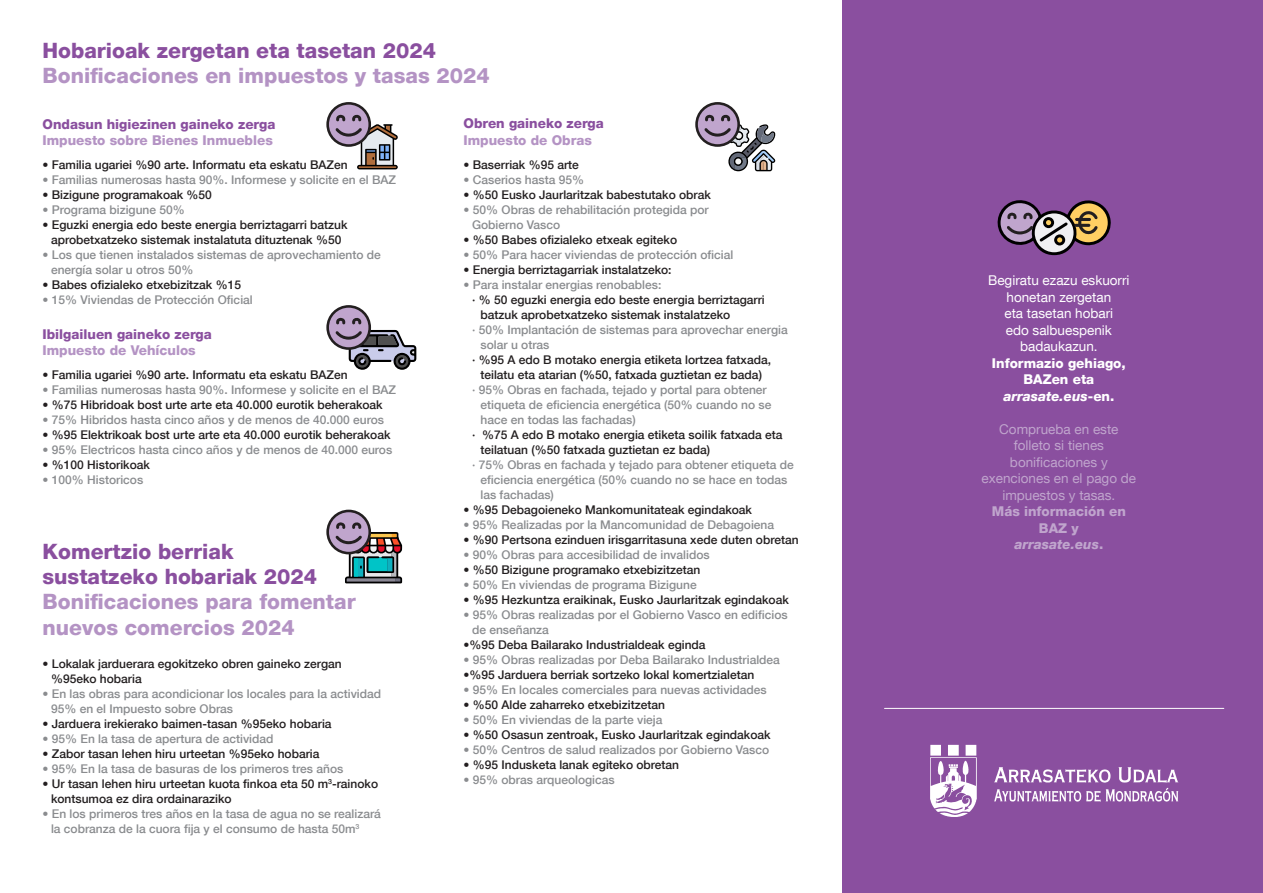
<style>
.page{position:relative;width:1263px;height:893px;background:#fff}
.page>*{position:absolute;margin:0;border:0;box-sizing:border-box;transform-origin:0 0}
.Tit_2{font:800 21.15px/25.3px "Helvetica Neue LT Com";color:#b493c4}
.Tit_2-2{font:800 21.15px/25.3px "Helvetica Neue LT Com";color:#8a4f9f}
.Tit_3{font:13.5px/16.5px "Helvetica Neue LT Com";color:#c0a5cd;text-align:center}
.Tit_2-3{font:13.5px/16.5px "Helvetica Neue LT Com";color:#fff;text-align:center}
.Tit_3-2{font:800 13.5px "Helvetica Neue LT Com";color:#8a4f9f}
.Tit_3-3{font:800 13.5px "Helvetica Neue LT Com";color:#b493c4}
.Tit_2-4{font:800 13.5px/16.5px "Helvetica Neue LT Com";color:#fff;text-align:center}
.Tit_3-4{font:800 13.5px/16.5px "Helvetica Neue LT Com";color:#c0a5cd;text-align:center}
.Tit_2-5{font:italic 800 13.5px "Helvetica Neue LT Com";color:#fff}
.Tit_3-5{font:italic 800 13.5px "Helvetica Neue LT Com";color:#c0a5cd}
.Testua{font:500 12px/15px "Helvetica Neue LT Com";color:#8a8c8f}
.Testua-2{font:500 12px/15px "Helvetica Neue LT Com";color:#231f20}
.s1{font-style:normal}
</style>
<div class="page">
<div style="left:842px;top:0;width:421px;height:893px;background:#8a4f9f"></div>
<hr style="left:884px;top:708px;width:340px;height:1px;background:#fff">
<svg style="left:997px;top:200px;width:114px;height:55px"></svg>
<svg style="left:696px;top:103px;width:43px;height:43px"></svg>
<div style="left:695px;top:102px;width:45px;height:45px;border:3px solid #231f20;border-radius:50%"></div>
<svg style="left:704px;top:114px;width:72px;height:58px"></svg>
<svg style="left:328px;top:103px;width:42px;height:43px"></svg>
<div style="left:326px;top:102px;width:45px;height:45px;border:3px solid #231f20;border-radius:50%"></div>
<svg style="left:335px;top:114px;width:63px;height:55px"></svg>
<div style="left:328px;top:306px;width:42px;height:43px;background:#c0a5cd;border-radius:50%"></div>
<div style="left:326px;top:305px;width:45px;height:45px;border:3px solid #231f20;border-radius:50%"></div>
<svg style="left:335px;top:330px;width:81px;height:40px"></svg>
<svg style="left:336px;top:318px;width:9px;height:6px"></svg>
<svg style="left:352px;top:317px;width:10px;height:7px"></svg>
<svg style="left:328px;top:511px;width:42px;height:42px"></svg>
<div style="left:326px;top:510px;width:45px;height:44px;border:3px solid #231f20;border-radius:50%"></div>
<svg style="left:335px;top:522px;width:67px;height:61px"></svg>
<img style="left:930px;top:745px;width:47px;height:69px">
<p class="Tit_2-2" style="left:43px;top:37px;width:395px">Hobarioak zergetan eta tasetan 2024</p>
<p class="Tit_2" style="left:43px;top:63px;width:449px">Bonificaciones en impuestos y tasas 2024</p>
<p class="Tit_3-2" style="left:43px;top:116px;width:234px">Ondasun higiezinen gaineko zerga</p>
<p class="Tit_3-3" style="left:43px;top:132px;width:232px">Impuesto sobre Bienes Inmuebles</p>
<p class="Testua-2" style="left:43px;top:157px;width:307px">• Familia ugariei %90 arte. Informatu eta eskatu BAZen</p>
<p class="Testua" style="left:43px;top:172px;width:355px">• Familias numerosas hasta 90%. Informese y solicite en el BAZ</p>
<p class="Testua-2" style="left:43px;top:187px;width:171px">• Bizigune programakoak %50</p>
<p class="Testua" style="left:43px;top:202px;width:144px">• Programa bizigune 50%</p>
<p class="Testua-2" style="left:43px;top:217px;width:307px;text-align:center">• Eguzki energia edo beste energia berriztagarri batzuk aprobetxatzeko sistemak instalatuta dituztenak %50</p>
<p class="Testua" style="left:51px;top:247px;width:331px;text-indent:-9px">• Los que tienen instalados sistemas de aprovechamiento de energía solar u otros 50%</p>
<p class="Testua-2" style="left:43px;top:277px;width:200px">• Babes ofizialeko etxebizitzak %15</p>
<p class="Testua" style="left:43px;top:292px;width:212px">• 15% Viviendas de Protección Oficial</p>
<p class="Tit_3-2" style="left:43px;top:326px;width:171px">Ibilgailuen gaineko zerga</p>
<p class="Tit_3-3" style="left:43px;top:342px;width:155px">Impuesto de Vehículos</p>
<p class="Testua-2" style="left:43px;top:367px;width:307px">• Familia ugariei %90 arte. Informatu eta eskatu BAZen</p>
<p class="Testua" style="left:43px;top:382px;width:355px">• Familias numerosas hasta 90%. Informese y solicite en el BAZ</p>
<p class="Testua-2" style="left:43px;top:397px;width:342px">• %75 Hibridoak bost urte arte eta 40.000 eurotik beherakoak</p>
<p class="Testua" style="left:43px;top:412px;width:343px">• 75% Hibridos hasta cinco años y de menos de 40.000 euros</p>
<p class="Testua-2" style="left:43px;top:427px;width:349px">• %95 Elektrikoak bost urte arte eta 40.000 eurotik beherakoak</p>
<p class="Testua" style="left:43px;top:442px;width:351px">• 95% Electricos hasta cinco años y de menos de 40.000 euros</p>
<p class="Testua-2" style="left:43px;top:457px;width:109px">• %100 Historikoak</p>
<p class="Testua" style="left:43px;top:472px;width:102px">• 100% Historicos</p>
<p class="Tit_2-2" style="left:43px;top:538px;width:276px">Komertzio berriak sustatzeko hobariak 2024</p>
<p class="Tit_2" style="left:43px;top:589px;width:315px">Bonificaciones para fomentar nuevos comercios 2024</p>
<p class="Testua-2" style="left:51px;top:656px;width:292px;text-indent:-9px">• Lokalak jarduerara egokitzeko obren gaineko zergan %95eko hobaria</p>
<p class="Testua" style="left:51px;top:686px;width:332px;text-indent:-9px">• En las obras para acondicionar los locales para la actividad<br>95% en el Impuesto sobre Obras</p>
<p class="Testua-2" style="left:43px;top:716px;width:291px">• Jarduera irekierako baimen-tasan %95eko hobaria</p>
<p class="Testua" style="left:43px;top:731px;width:232px">• 95% En la tasa de apertura de actividad</p>
<p class="Testua-2" style="left:43px;top:746px;width:278px">• Zabor tasan lehen hiru urteetan %95eko hobaria</p>
<p class="Testua" style="left:43px;top:761px;width:302px">• 95% En la tasa de basuras de los primeros tres años</p>
<p class="Testua-2" style="left:51px;top:776px;width:329px;text-indent:-9px">• Ur tasan lehen hiru urteetan kuota finkoa eta 50 m<sup>3</sup>-rainoko kontsumoa ez dira ordainaraziko</p>
<p class="Testua" style="left:51px;top:806px;width:331px;text-indent:-9px">• En los primeros tres años en la tasa de agua no se realizará la cobranza de la cuora fija y el consumo de hasta 50m<sup>3</sup></p>
<p class="Tit_3-2" style="left:463px;top:115px;width:142px">Obren gaineko zerga</p>
<p class="Tit_3-3" style="left:463px;top:132px;width:130px">Impuesto de Obras</p>
<p class="Testua-2" style="left:463px;top:157px;width:117px">• Baserriak %95 arte</p>
<p class="Testua" style="left:463px;top:172px;width:122px">• Caserios hasta 95%</p>
<p class="Testua-2" style="left:463px;top:187px;width:249px">• %50 Eusko Jaurlaritzak babestutako obrak</p>
<p class="Testua" style="left:472px;top:202px;width:238px;text-indent:-9px">• 50% Obras de rehabilitación protegida por<br>Gobierno Vasco</p>
<p class="Testua-2" style="left:463px;top:232px;width:215px">• %50 Babes ofizialeko etxeak egiteko</p>
<p class="Testua" style="left:463px;top:247px;width:271px">• 50% Para hacer viviendas de protección oficial</p>
<p class="Testua-2" style="left:463px;top:262px;width:210px">• Energia berriztagarriak instalatzeko:</p>
<p class="Testua" style="left:463px;top:277px;width:199px">• Para instalar energias renobables:</p>
<p class="Testua-2" style="left:480px;top:292px;width:286px;text-indent:-9px">· % 50 eguzki energia edo beste energia berriztagarri batzuk aprobetxatzeko sistemak instalatzeko</p>
<p class="Testua" style="left:480px;top:322px;width:309px;text-indent:-9px">· 50% Implantación de sistemas para aprovechar energia solar u otras</p>
<p class="Testua-2" style="left:472px;top:352px;width:301px;text-align:center">· %95 A edo B motako energia etiketa lortzea fatxada, teilatu eta atarian (%50, fatxada guztietan ez bada)</p>
<p class="Testua" style="left:480px;top:382px;width:292px;text-indent:-9px">· 95% Obras en fachada, tejado y portal para obtener etiqueta de eficiencia energética (50% cuando no se hace en todas las fachadas)</p>
<p class="Testua-2" style="left:480px;top:427px;width:304px;text-indent:-9px">· %75 A edo B motako energia etiketa soilik fatxada eta teilatuan (%50 fatxada guztietan ez bada)</p>
<p class="Testua" style="left:480px;top:457px;width:315px;text-indent:-9px">· 75% Obras en fachada y tejado para obtener etiqueta de eficiencia energética (50% cuando no se hace en todas las fachadas)</p>
<p class="Testua-2" style="left:463px;top:502px;width:290px">• %95 Debagoieneko Mankomunitateak egindakoak</p>
<p class="Testua" style="left:463px;top:517px;width:312px">• 95% Realizadas por la Mancomunidad de Debagoiena</p>
<p class="Testua-2" style="left:463px;top:532px;width:337px">• %90 Pertsona ezinduen irisgarritasuna xede duten obretan</p>
<p class="Testua" style="left:463px;top:547px;width:248px">• 90% Obras para accesibilidad de invalidos</p>
<p class="Testua-2" style="left:463px;top:562px;width:238px">• %50 Bizigune programako etxebizitzetan</p>
<p class="Testua" style="left:463px;top:577px;width:235px">• 50% En viviendas de programa Bizigune</p>
<p class="Testua-2" style="left:463px;top:592px;width:327px">• %95 Hezkuntza eraikinak, Eusko Jaurlaritzak egindakoak</p>
<p class="Testua" style="left:472px;top:607px;width:317px;text-indent:-9px">• 95% Obras realizadas por el Gobierno Vasco en edificios de enseñanza</p>
<p class="Testua-2" style="left:463px;top:637px;width:244px">•%95 Deba Bailarako Industrialdeak eginda</p>
<p class="Testua" style="left:463px;top:652px;width:318px">• 95% Obras realizadas por Deba Bailarako Industrialdea</p>
<p class="Testua-2" style="left:463px;top:667px;width:292px">•%95 Jarduera berriak sortzeko lokal komertzialetan</p>
<p class="Testua" style="left:463px;top:682px;width:305px">• 95% En locales comerciales para nuevas actividades</p>
<p class="Testua-2" style="left:463px;top:697px;width:203px">• %50 Alde zaharreko etxebizitzetan</p>
<p class="Testua" style="left:463px;top:712px;width:200px">• 50% En viviendas de la parte vieja</p>
<p class="Testua-2" style="left:463px;top:727px;width:309px">• %50 Osasun zentroak, Eusko Jaurlaritzak egindakoak</p>
<p class="Testua" style="left:463px;top:742px;width:307px">• 50% Centros de salud realizados por Gobierno Vasco</p>
<p class="Testua-2" style="left:463px;top:757px;width:217px">• %95 Indusketa lanak egiteko obretan</p>
<p class="Testua" style="left:463px;top:772px;width:153px">• 95% obras arqueologicas</p>
<p class="Tit_2-3" style="left:988px;top:272px;width:143px">Begiratu ezazu eskuorri honetan zergetan<br>eta tasetan hobari<br>edo salbuespenik badaukazun.</p>
<p class="Tit_2-4" style="left:992px;top:355px;width:135px">Informazio gehiago,<br>BAZen eta</p>
<p class="Tit_2-5" style="left:1003px;top:388px;width:113px">arrasate.eus<span class="s1">-en.</span></p>
<p class="Tit_3" style="left:981px;top:420px;width:156px">Comprueba en este folleto si tienes bonificaciones y exenciones en el pago de impuestos y tasas.</p>
<p class="Tit_3-4" style="left:992px;top:503px;width:136px">Más información en<br>BAZ y</p>
<p class="Tit_3-5" style="left:1014px;top:536px;width:90px">arrasate.eus<span class="s1">.</span></p>
</div>
